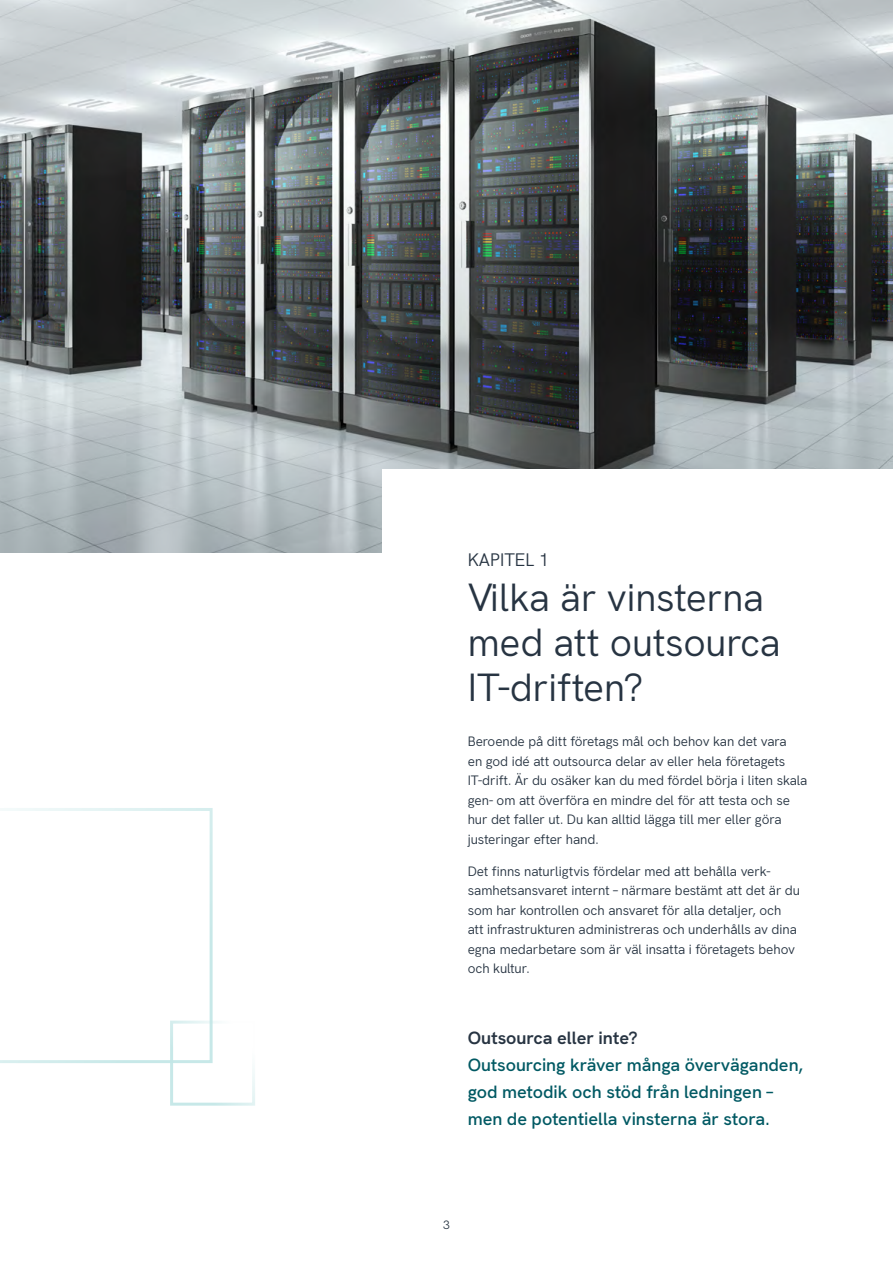
<style>
.page{position:relative;width:893px;height:1263px;background:#fff}
.page>*{position:absolute;margin:0;border:0;box-sizing:border-box;transform-origin:0 0}
.t1{font:39px/45px "Hanken Grotesk";letter-spacing:-.005em;color:#273442}
.t2{font:600 18px/27px "Hanken Grotesk";letter-spacing:-.005em;color:#005963}
.t3{font:700 18px "Hanken Grotesk";letter-spacing:-.005em;color:#273442}
.t4{font:18px "Hanken Grotesk";color:#273442}
.t5{font:13.5px/19.5px "Hanken Grotesk";letter-spacing:-.01em;color:#273442}
.t6{font:12px "Hanken Grotesk";color:#273442}
</style>
<div class="page">
<img style="left:0;top:0;width:893px;height:553px">
<div style="left:383px;top:469px;width:510px;height:148px;background:#fff"></div>
<svg style="left:0;top:808px;width:213px;height:255px"></svg>
<div style="left:170px;top:1020px;width:85px;height:86px;border:3px solid #c2e6e6"></div>
<h2 class="t4" style="left:468px;top:546px;width:83px">KAPITEL 1</h2>
<h1 class="t1" style="left:468px;top:572px;width:314px">Vilka är vinsterna med att outsourca<br>IT-driften?</h1>
<p class="t5" style="left:468px;top:730px;width:341px">Beroende på ditt företags mål och behov kan det vara<br>en god idé att outsourca delar av eller hela företagets IT-drift. Är du osäker kan du med fördel börja i liten skala gen- om att överföra en mindre del för att testa och se hur det faller ut. Du kan alltid lägga till mer eller göra justeringar efter hand.</p>
<p class="t5" style="left:468px;top:860px;width:334px">Det finns naturligtvis fördelar med att behålla verk&shy;samhetsansvaret internt – närmare bestämt att det är du som har kontrollen och ansvaret för alla detaljer, och att infrastrukturen administreras och underhålls av dina egna medarbetare som är väl insatta i företagets behov och kultur.</p>
<h2 class="t3" style="left:468px;top:1024px;width:171px">Outsourca eller inte?</h2>
<h2 class="t2" style="left:468px;top:1050px;width:337px">Outsourcing kräver många överväganden, god metodik och stöd från ledningen – men de potentiella vinsterna är stora.</h2>
<p class="t6" style="left:443px;top:1215px;width:8px">3</p>
</div>
